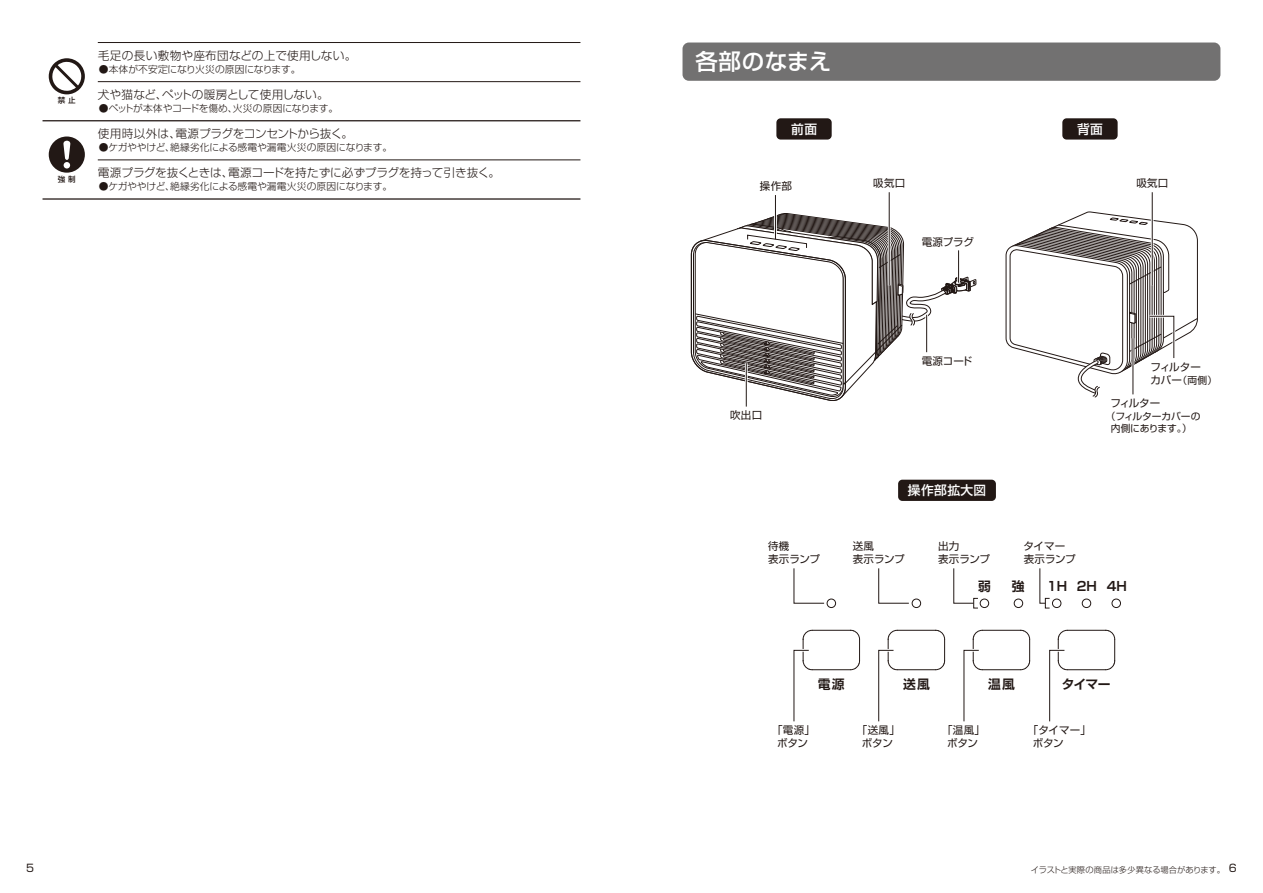
<style>
.page{position:relative;width:1263px;height:893px;background:#fff}
.page>*{position:absolute;margin:0;border:0;box-sizing:border-box;transform-origin:0 0}
.t1{font:500 22.5px "Shin Go Pro";letter-spacing:.02em;color:#fff}
.t2{font:700 12.75px "Shin Go Pro De";color:#221815}
.t3{font:500 12.75px "Shin Go Pro";letter-spacing:.03em;color:#fff}
.t4{font:300 11.55px "Shin Go Pro";letter-spacing:-.025em;color:#221815}
.t5{font:300 11.55px "Shin Go Pro";letter-spacing:-.005em;color:#221815}
.t6{font:300 11.55px "Shin Go Pro";letter-spacing:.025em;color:#221815}
.t7{font:10.5px/12.8px "Shin Go Pro";letter-spacing:-.005em;color:#221815}
.t8{font:300 9.75px "Shin Go Pro";letter-spacing:-.015em;color:#221815}
.t9{font:9.75px/12.8px "Shin Go Pro";letter-spacing:-.015em;color:#221815;text-align:center}
.t10{font:300 8.25px "Shin Go Pro";letter-spacing:.005em;color:#221815}
.t11{font:500 7.5px "Shin Go Pro";color:#221815}
.s1{font-size:10.5px}
</style>
<div class="page">
<hr style="left:1067px;top:630px;width:38px;height:1px;background:#221815">
<hr style="left:1067px;top:669px;width:38px;height:1px;background:#221815">
<svg style="left:1105px;top:630px;width:10px;height:40px"></svg>
<hr style="left:982px;top:630px;width:38px;height:1px;background:#221815">
<hr style="left:982px;top:669px;width:38px;height:1px;background:#221815">
<svg style="left:1020px;top:630px;width:10px;height:40px"></svg>
<hr style="left:897px;top:630px;width:38px;height:1px;background:#221815">
<hr style="left:897px;top:669px;width:38px;height:1px;background:#221815">
<svg style="left:935px;top:630px;width:10px;height:40px"></svg>
<hr style="left:812px;top:630px;width:38px;height:1px;background:#221815">
<hr style="left:812px;top:669px;width:38px;height:1px;background:#221815">
<svg style="left:850px;top:630px;width:10px;height:40px"></svg>
<div style="left:1112px;top:599px;width:9px;height:9px;border:1px solid #221815;border-radius:50%"></div>
<div style="left:1082px;top:599px;width:9px;height:9px;border:1px solid #221815;border-radius:50%"></div>
<div style="left:1052px;top:599px;width:9px;height:9px;border:1px solid #221815;border-radius:50%"></div>
<div style="left:1014px;top:599px;width:9px;height:9px;border:1px solid #221815;border-radius:50%"></div>
<div style="left:980px;top:599px;width:9px;height:9px;border:1px solid #221815;border-radius:50%"></div>
<div style="left:912px;top:599px;width:9px;height:9px;border:1px solid #221815;border-radius:50%"></div>
<div style="left:827px;top:599px;width:9px;height:9px;border:1px solid #221815;border-radius:50%"></div>
<div style="left:682px;top:43px;width:538px;height:38px;background:#727171;border-radius:6px"></div>
<div style="left:776px;top:118px;width:56px;height:22px;background:#221815;border-radius:4px"></div>
<div style="left:898px;top:480px;width:98px;height:21px;background:#221815;border-radius:4px"></div>
<div style="left:1062px;top:118px;width:55px;height:22px;background:#221815;border-radius:4px"></div>
<hr style="left:1152px;top:192px;width:1px;height:93px;background:#221815">
<hr style="left:889px;top:192px;width:1px;height:93px;background:#221815">
<hr style="left:746px;top:363px;width:1px;height:44px;background:#221815">
<svg style="left:793px;top:630px;width:20px;height:92px"></svg>
<svg style="left:793px;top:568px;width:34px;height:37px"></svg>
<svg style="left:878px;top:630px;width:20px;height:92px"></svg>
<svg style="left:878px;top:568px;width:34px;height:37px"></svg>
<svg style="left:963px;top:630px;width:20px;height:92px"></svg>
<svg style="left:1049px;top:630px;width:19px;height:92px"></svg>
<svg style="left:1005px;top:211px;width:193px;height:187px"></svg>
<hr style="left:775px;top:195px;width:1px;height:44px;background:#221815">
<svg style="left:691px;top:213px;width:286px;height:189px"></svg>
<div style="left:1044px;top:597px;width:7px;height:12px;border:3px solid #fff"></div>
<svg style="left:1039px;top:568px;width:9px;height:38px"></svg>
<div style="left:1045px;top:598px;width:5px;height:10px;border:1px solid #221815"></div>
<div style="left:972px;top:597px;width:7px;height:12px;border:3px solid #fff"></div>
<svg style="left:953px;top:568px;width:23px;height:38px"></svg>
<div style="left:973px;top:598px;width:5px;height:10px;border:1px solid #221815"></div>
<hr style="left:43px;top:120px;width:537px;height:1px;background:#221815">
<hr style="left:43px;top:198px;width:537px;height:2px;background:#221815">
<div style="left:49px;top:137px;width:36px;height:36px;background:#221815;border-radius:50%"></div>
<div style="left:64px;top:162px;width:6px;height:7px;background:#fff;border-radius:50%"></div>
<svg style="left:63px;top:141px;width:7px;height:19px"></svg>
<svg style="left:49px;top:58px;width:36px;height:36px"></svg>
<hr style="left:98px;top:42px;width:482px;height:1px;background:#221815">
<hr style="left:98px;top:81px;width:482px;height:1px;background:#221815">
<hr style="left:98px;top:160px;width:482px;height:1px;background:#221815">
<p class="t11" style="left:58px;top:94px;width:19px">禁 止</p>
<p class="t11" style="left:58px;top:173px;width:19px">強 制</p>
<p class="t6" style="left:98px;top:46px;width:260px">毛足の長い敷物や座布団などの上で使用しない。</p>
<p class="t8" style="left:99px;top:61px;width:203px">●本体が不安定になり火災の原因になります。</p>
<p class="t4" style="left:98px;top:85px;width:232px">犬や猫など、ペットの暖房として使用しない。</p>
<p class="t8" style="left:99px;top:100px;width:241px">●ペットが本体やコードを傷め、火災の原因になります。</p>
<p class="t4" style="left:98px;top:124px;width:257px">使用時以外は、電源プラグをコンセントから抜く。</p>
<p class="t8" style="left:99px;top:139px;width:295px">●ケガややけど、絶縁劣化による感電や漏電火災の原因になります。</p>
<p class="t5" style="left:98px;top:163px;width:404px">電源プラグを抜くときは、電源コードを持たずに必ずプラグを持って引き抜く。</p>
<p class="t8" style="left:99px;top:178px;width:295px">●ケガややけど、絶縁劣化による感電や漏電火災の原因になります。</p>
<h1 class="t1" style="left:695px;top:43px;width:137px">各部のなまえ</h1>
<h2 class="t3" style="left:791px;top:118px;width:27px">前面</h2>
<h2 class="t3" style="left:1077px;top:118px;width:27px">背面</h2>
<p class="t7" style="left:760px;top:179px;width:34px">操作部</p>
<p class="t7" style="left:873px;top:176px;width:34px">吸気口</p>
<p class="t7" style="left:1136px;top:176px;width:34px">吸気口</p>
<p class="t7" style="left:922px;top:235px;width:54px">電源プラグ</p>
<p class="t7" style="left:730px;top:407px;width:34px">吹出口</p>
<p class="t7" style="left:768px;top:539px;width:54px">待機<br>表示ランプ</p>
<p class="t7" style="left:922px;top:353px;width:52px">電源コード</p>
<h2 class="t3" style="left:908px;top:480px;width:80px">操作部拡大図</h2>
<p class="t7" style="left:853px;top:539px;width:54px">送風<br>表示ランプ</p>
<p class="t7" style="left:938px;top:539px;width:54px">出力<br>表示ランプ</p>
<p class="t7" style="left:1023px;top:539px;width:54px">タイマー表示ランプ</p>
<p class="t7" style="left:1150px;top:359px;width:52px">フィルター</p>
<p class="t9" style="left:1150px;top:372px;width:68px"><span class="s1">カバー</span>（両側）</p>
<p class="t7" style="left:1110px;top:395px;width:51px">フィルター</p>
<p class="t9" style="left:1106px;top:408px;width:96px">（フィルターカバーの内側にあります。）</p>
<h2 class="t2" style="left:978px;top:576px;width:14px">弱</h2>
<h2 class="t2" style="left:1012px;top:576px;width:14px">強</h2>
<h2 class="t2" style="left:1047px;top:576px;width:81px">1H 2H 4H</h2>
<h2 class="t2" style="left:818px;top:673px;width:28px">電源</h2>
<h2 class="t2" style="left:903px;top:673px;width:28px">送風</h2>
<h2 class="t2" style="left:988px;top:673px;width:28px">温風</h2>
<p class="t7" style="left:772px;top:723px;width:44px;text-align:center">「電源」ボタン</p>
<p class="t7" style="left:857px;top:723px;width:44px;text-align:center">「送風」ボタン</p>
<p class="t7" style="left:942px;top:723px;width:44px;text-align:center">「温風」ボタン</p>
<h2 class="t2" style="left:1061px;top:673px;width:51px">タイマー</h2>
<p class="t7" style="left:1033px;top:723px;width:60px;text-indent:-5px">「タイマー」ボタン</p>
<p class="t7" style="left:26px;top:861px;width:9px">5</p>
<p class="t7" style="left:1229px;top:861px;width:9px">6</p>
<p class="t10" style="left:1031px;top:863px;width:196px">イラストと実際の商品は多少異なる場合があります。</p>
</div>
